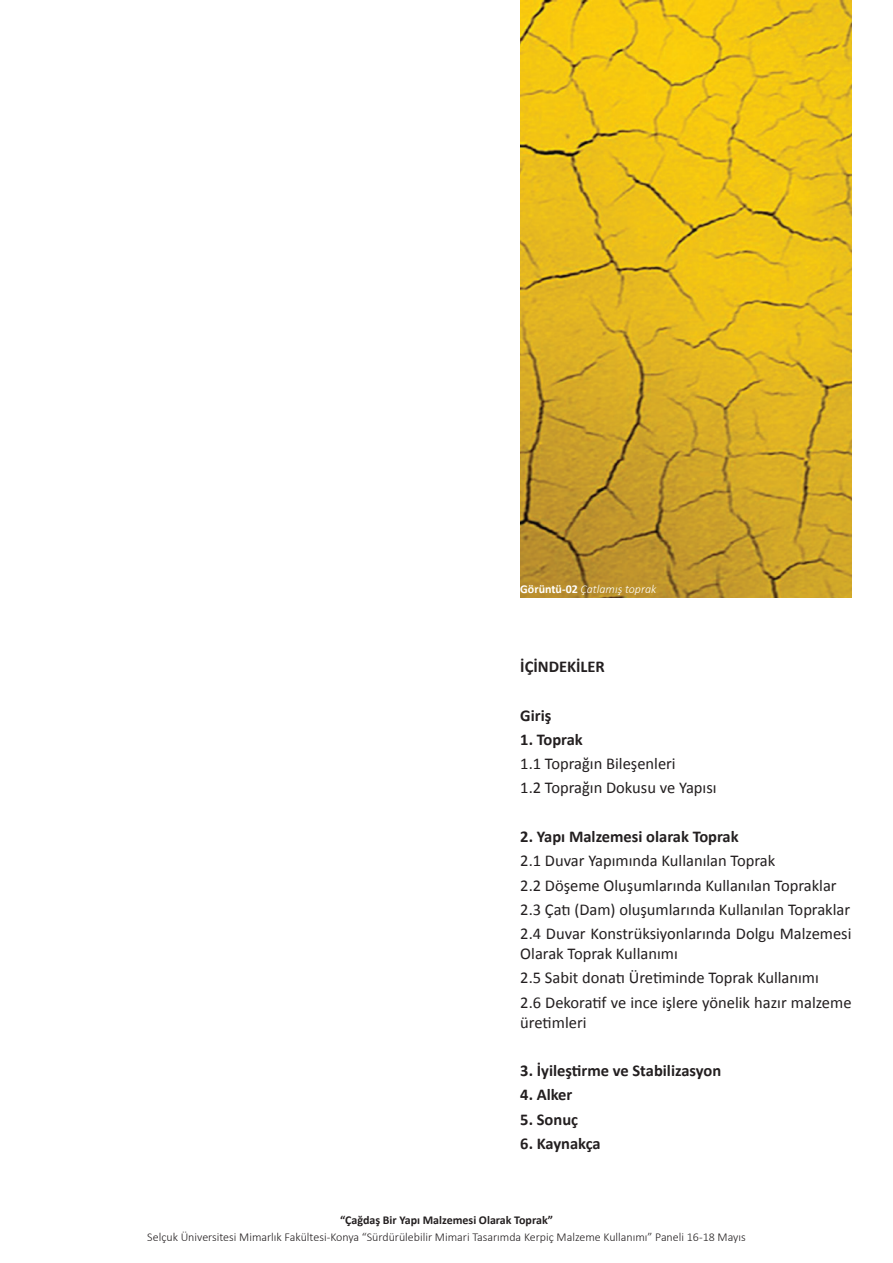
<style>
.page{position:relative;width:893px;height:1263px;background:#fff}
.page>*{position:absolute;margin:0;border:0;box-sizing:border-box;transform-origin:0 0}
.t1{font:16.5px/24.3px "Calibri";color:#231f20}
.t2{font:700 16.5px "Calibri";color:#231f20}
.t3{font:300 12px "Calibri";color:#231f20}
.t4{font:700 12px "Calibri";color:#231f20}
.t5{font:italic 300 12px "Calibri";color:#fff}
.s1{font-weight:700;font-style:normal}
</style>
<div class="page">
<img style="left:520px;top:0;width:331px;height:597px">
<p class="t5" style="left:520px;top:581px;width:138px"><span class="s1">Görüntü-02</span> Çatlamış toprak</p>
<p class="t2" style="left:520px;top:656px;width:86px">İÇİNDEKİLER</p>
<p class="t2" style="left:520px;top:704px;width:33px">Giriş</p>
<p class="t2" style="left:520px;top:729px;width:64px">1. Toprak</p>
<p class="t1" style="left:520px;top:752px;width:198px">1.1 Toprağın Bileşenleri<br>1.2 Toprağın Dokusu ve Yapısı</p>
<p class="t2" style="left:520px;top:826px;width:220px">2. Yapı Malzemesi olarak Toprak</p>
<p class="t1" style="left:520px;top:849px;width:333px">2.1 Duvar Yapımında Kullanılan Toprak<br>2.2 Döşeme Oluşumlarında Kullanılan Topraklar 2.3 Çatı (Dam) oluşumlarında Kullanılan Topraklar 2.4 Duvar Konstrüksiyonlarında Dolgu Malzemesi</p>
<p class="t1" style="left:520px;top:941px;width:333px">Olarak Toprak Kullanımı<br>2.5 Sabit donatı Üretiminde Toprak Kullanımı<br>2.6 Dekoratif ve ince işlere yönelik hazır malzeme</p>
<p class="t1" style="left:520px;top:1010px;width:68px">üretimleri</p>
<p class="t2" style="left:520px;top:1060px;width:202px">3. İyileştirme ve Stabilizasyon</p>
<p class="t2" style="left:520px;top:1084px;width:54px">4. Alker</p>
<p class="t2" style="left:520px;top:1109px;width:59px">5. Sonuç</p>
<p class="t2" style="left:520px;top:1133px;width:82px">6. Kaynakça</p>
<p class="t4" style="left:340px;top:1212px;width:214px">“Çağdaş Bir Yapı Malzemesi Olarak Toprak”</p>
<p class="t3" style="left:147px;top:1229px;width:600px">Selçuk Üniversitesi Mimarlık Fakültesi-Konya “Sürdürülebilir Mimari Tasarımda Kerpiç Malzeme Kullanımı” Paneli 16-18 Mayıs</p>
</div>
